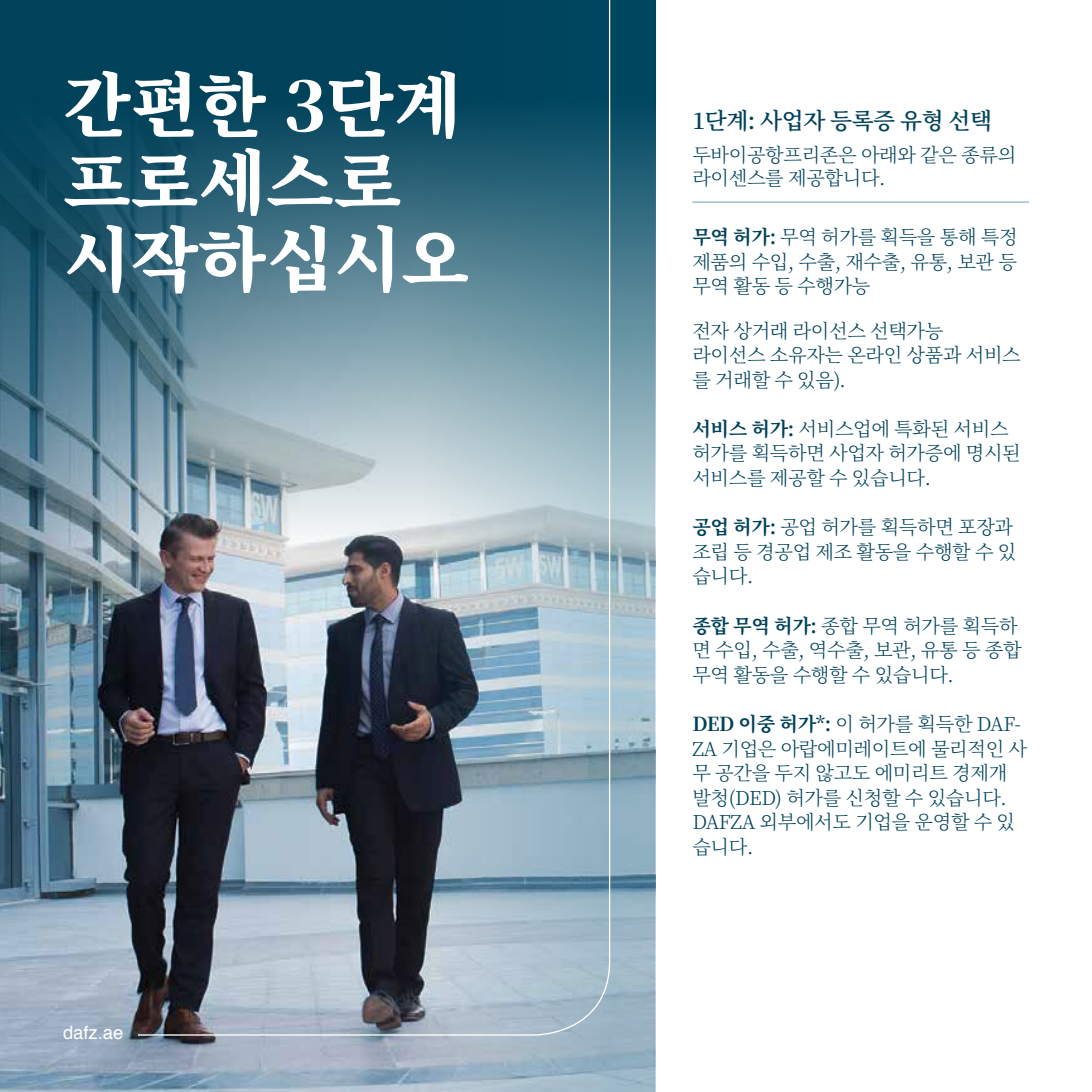
<style>
.page{position:relative;width:1092px;height:1092px;background:#fff}
.page>*{position:absolute;margin:0;border:0;box-sizing:border-box;transform-origin:0 0}
.t1{font:800 70px/77px "Source Han Serif TC";color:#fff}
.t2{font:600 22.75px "Source Han Serif TC";letter-spacing:-.02em;color:#00425a}
.t3{font:300 19.25px/24.5px "Source Han Serif TC";letter-spacing:-.02em;color:#00425a}
.t4{font:18.38px "Helvetica";color:#fff}
.s1{font-weight:700}
</style>
<div class="page">
<img style="left:0;top:647px;width:377px;height:444px">
<svg style="left:0;top:0;width:137px;height:647px;background:#396679"></svg>
<hr style="left:692px;top:201px;width:336px;height:2px;background:#adc7db">
<svg style="left:377px;top:0;width:278px;height:1091px;background:#7da0b1"></svg>
<img style="left:137px;top:0;width:474px;height:1036px">
<h1 class="t1" style="left:63px;top:68px;width:407px">간편한 3단계 프로세스로 시작하십시오</h1>
<p class="t4" style="left:63px;top:1018px;width:62px">dafz.ae</p>
<p class="t2" style="left:692px;top:108px;width:301px">1단계: 사업자 등록증 유형 선택</p>
<p class="t3" style="left:692px;top:144px;width:325px;line-height:23.1px">두바이공항프리존은 아래와 같은 종류의 라이센스를 제공합니다.</p>
<p class="t3" style="left:692px;top:225px;width:327px;text-align:justify"><span class="s1">무역 허가:</span> 무역 허가를 획득을 통해 특정 제품의 수입, 수출, 재수출, 유통, 보관 등 무역 활동 등 수행가능</p>
<p class="t3" style="left:692px;top:318px;width:330px">전자 상거래 라이선스 선택가능 라이선스 소유자는 온라인 상품과 서비스 를 거래할 수 있음).</p>
<p class="t3" style="left:692px;top:417px;width:330px"><span class="s1">서비스 허가:</span> 서비스업에 특화된 서비스 허가를 획득하면 사업자 허가증에 명시된 서비스를 제공할 수 있습니다.</p>
<p class="t3" style="left:692px;top:515px;width:325px"><span class="s1">공업 허가:</span> 공업 허가를 획득하면 포장과 조립 등 경공업 제조 활동을 수행할 수 있 습니다.</p>
<p class="t3" style="left:692px;top:613px;width:331px"><span class="s1">종합 무역 허가:</span> 종합 무역 허가를 획득하 면 수입, 수출, 역수출, 보관, 유통 등 종합 무역 활동을 수행할 수 있습니다.</p>
<p class="t3" style="left:692px;top:712px;width:336px"><span class="s1">DED 이중 허가*:</span> 이 허가를 획득한 DAF-<br>ZA 기업은 아랍에미레이트에 물리적인 사 무 공간을 두지 않고도 에미리트 경제개 발청(DED) 허가를 신청할 수 있습니다.<br>DAFZA 외부에서도 기업을 운영할 수 있 습니다.</p>
</div>
